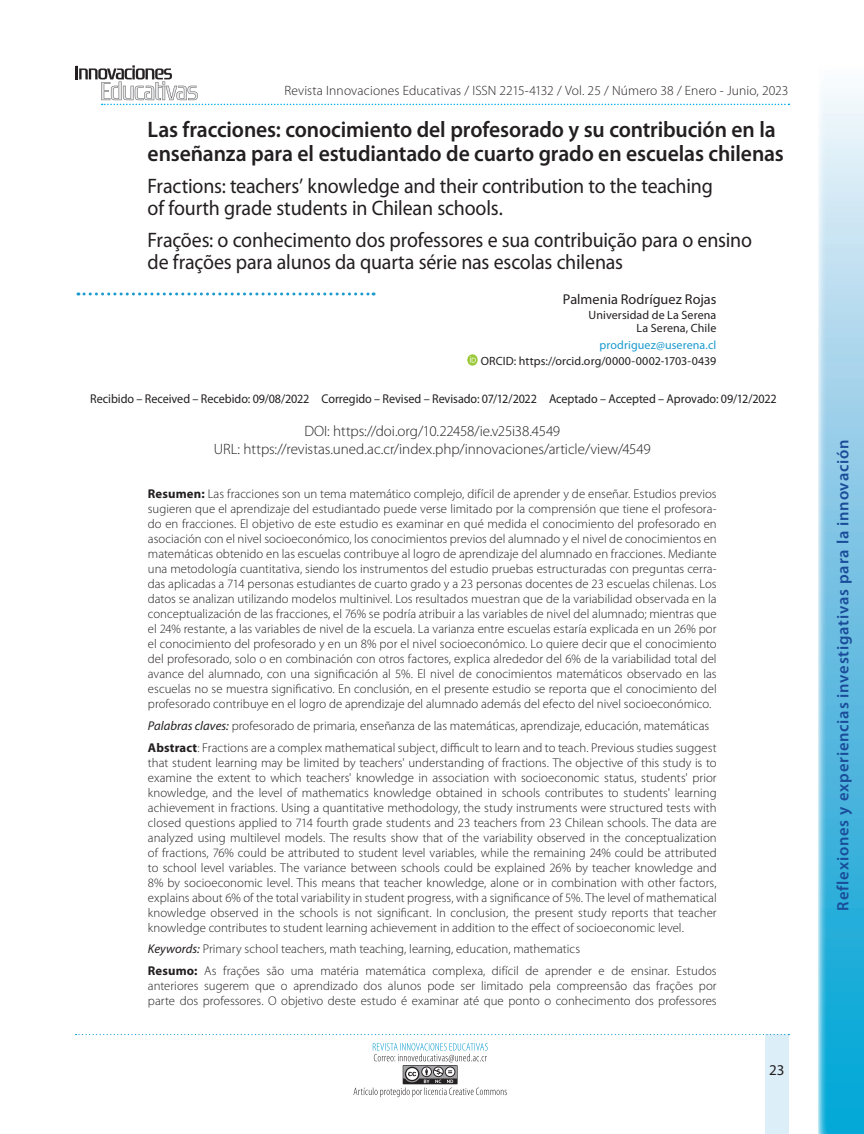
<style>
.page{position:relative;width:864px;height:1134px;background:#fff}
.page>*{position:absolute;margin:0;border:0;box-sizing:border-box;transform-origin:0 0}
.t1{font:600 22.5px/24px "Myriad Pro";letter-spacing:-.005em;color:#231f20;scale:.96 1}
.t2{font:21px/22.5px "Myriad Pro";letter-spacing:-.01em;color:#231f20;scale:.95 1}
.t3{font:600 16.5px "Myriad Pro";letter-spacing:.045em;color:#1a4c99}
.t4{font:300 15px/18px "Myriad Pro";letter-spacing:-.005em;color:#231f20;text-align:center}
.t5{font:15px "Myriad Pro";color:#231f20}
.t6{font:14.25px "Myriad Pro";color:#231f20}
.t7{font:300 13.5px "Myriad Pro";letter-spacing:.01em;color:#231f20}
.t8{font:300 12.75px/15px "Myriad Pro";letter-spacing:.005em;color:#231f20}
.t9{font:12.75px "Myriad Pro";color:#231f20;scale:.95 1}
.t10{font:12px/13.5px "Myriad Pro";letter-spacing:.01em;color:#231f20;text-align:right}
.t11{font:12px "Myriad Pro";letter-spacing:.01em;color:#1b9ace}
.s1{font-weight:700}
.s2{font-weight:400;font-style:italic}
</style>
<div class="page">
<div style="left:765px;top:1034px;width:23px;height:100px;background:#dceef7"></div>
<svg style="left:76px;top:1034px;width:713px;height:1px"></svg>
<svg style="left:354px;top:1043px;width:153px;height:54px"></svg>
<svg style="left:76px;top:65px;width:713px;height:40px"></svg>
<svg style="left:818px;top:91px;width:46px;height:1043px;background:#79c7e6"></svg>
<svg style="left:467px;top:355px;width:10px;height:10px"></svg>
<svg style="left:78px;top:292px;width:296px;height:4px"></svg>
<p class="t7" style="left:284px;top:83px;width:506px">Revista Innovaciones Educativas / ISSN 2215-4132 / Vol. 25 / Número 38 / Enero - Junio, 2023</p>
<h1 class="t1" style="left:148px;top:118px;width:664px">Las fracciones: conocimiento del profesorado y su contribución en la enseñanza para el estudiantado de cuarto grado en escuelas chilenas</h1>
<h2 class="t2" style="left:148px;top:175px;width:597px">Fractions: teachers’ knowledge and their contribution to the teaching of fourth grade students in Chilean schools.</h2>
<h2 class="t2" style="left:148px;top:229px;width:638px">Frações: o conhecimento dos professores e sua contribuição para o ensino de frações para alunos da quarta série nas escolas chilenas</h2>
<p class="t6" style="left:563px;top:291px;width:155px">Palmenia Rodríguez Rojas</p>
<p class="t10" style="left:589px;top:308px;width:129px">Universidad de La Serena<br>La Serena, Chile</p>
<p class="t11" style="left:600px;top:338px;width:118px">prodriguez@userena.cl</p>
<p class="t10" style="left:481px;top:355px;width:237px">ORCID: https://orcid.org/0000-0002-1703-0439</p>
<p class="t9" style="left:90px;top:392px;width:724px">Recibido – Received – Recebido: 09/08/2022 Corregido – Revised – Revisado: 07/12/2022 Aceptado – Accepted – Aprovado: 09/12/2022</p>
<p class="t4" style="left:214px;top:423px;width:438px">DOI: https://doi.org/10.22458/ie.v25i38.4549<br>URL: https://revistas.uned.ac.cr/index.php/innovaciones/article/view/4549</p>
<p class="t8" style="left:148px;top:487px;width:570px;text-align:justify"><span class="s1">Resumen:</span> Las fracciones son un tema matemático complejo, difícil de aprender y de enseñar. Estudios previos sugieren que el aprendizaje del estudiantado puede verse limitado por la comprensión que tiene el profesora&shy;do en fracciones. El objetivo de este estudio es examinar en qué medida el conocimiento del profesorado en asociación con el nivel socioeconómico, los conocimientos previos del alumnado y el nivel de conocimientos en matemáticas obtenido en las escuelas contribuye al logro de aprendizaje del alumnado en fracciones. Mediante una metodología cuantitativa, siendo los instrumentos del estudio pruebas estructuradas con preguntas cerra&shy;das aplicadas a 714 personas estudiantes de cuarto grado y a 23 personas docentes de 23 escuelas chilenas. Los datos se analizan utilizando modelos multinivel. Los resultados muestran que de la variabilidad observada en la conceptualización de las fracciones, el 76% se podría atribuir a las variables de nivel del alumnado; mientras que el 24% restante, a las variables de nivel de la escuela. La varianza entre escuelas estaría explicada en un 26% por el conocimiento del profesorado y en un 8% por el nivel socioeconómico. Lo quiere decir que el conocimiento del profesorado, solo o en combinación con otros factores, explica alrededor del 6% de la variabilidad total del avance del alumnado, con una significación al 5%. El nivel de conocimientos matemáticos observado en las escuelas no se muestra significativo. En conclusión, en el presente estudio se reporta que el conocimiento del profesorado contribuye en el logro de aprendizaje del alumnado además del efecto del nivel socioeconómico.</p>
<p class="t8" style="left:148px;top:715px;width:570px;line-height:21.8px"><span class="s2">Palabras claves:</span> profesorado de primaria, enseñanza de las matemáticas, aprendizaje, educación, matemáticas<br><span class="s1">Abstract</span>: Fractions are a complex mathematical subject, difficult to learn and to teach. Previous studies suggest</p>
<p class="t8" style="left:148px;top:755px;width:570px;text-align:justify">that student learning may be limited by teachers' understanding of fractions. The objective of this study is to examine the extent to which teachers' knowledge in association with socioeconomic status, students' prior knowledge, and the level of mathematics knowledge obtained in schools contributes to students' learning achievement in fractions. Using a quantitative methodology, the study instruments were structured tests with closed questions applied to 714 fourth grade students and 23 teachers from 23 Chilean schools. The data are analyzed using multilevel models. The results show that of the variability observed in the conceptualization of fractions, 76% could be attributed to student level variables, while the remaining 24% could be attributed to school level variables. The variance between schools could be explained 26% by teacher knowledge and 8% by socioeconomic level. This means that teacher knowledge, alone or in combination with other factors, explains about 6% of the total variability in student progress, with a significance of 5%. The level of mathematical knowledge observed in the schools is not significant. In conclusion, the present study reports that teacher knowledge contributes to student learning achievement in addition to the effect of socioeconomic level.</p>
<p class="t8" style="left:148px;top:938px;width:570px;line-height:21.8px"><span class="s2">Keywords:</span> Primary school teachers, math teaching, learning, education, mathematics<br><span class="s1">Resumo:</span> As frações são uma matéria matemática complexa, difícil de aprender e de ensinar. Estudos</p>
<p class="t8" style="left:148px;top:979px;width:570px">anteriores sugerem que o aprendizado dos alunos pode ser limitado pela compreensão das frações por parte dos professores. O objetivo deste estudo é examinar até que ponto o conhecimento dos professores</p>
<p class="t5" style="left:769px;top:1061px;width:17px">23</p>
<p class="t3" style="left:834px;top:911px;width:473px;rotate:-90deg">Reflexiones y experiencias investigativas para la innovación</p>
</div>
